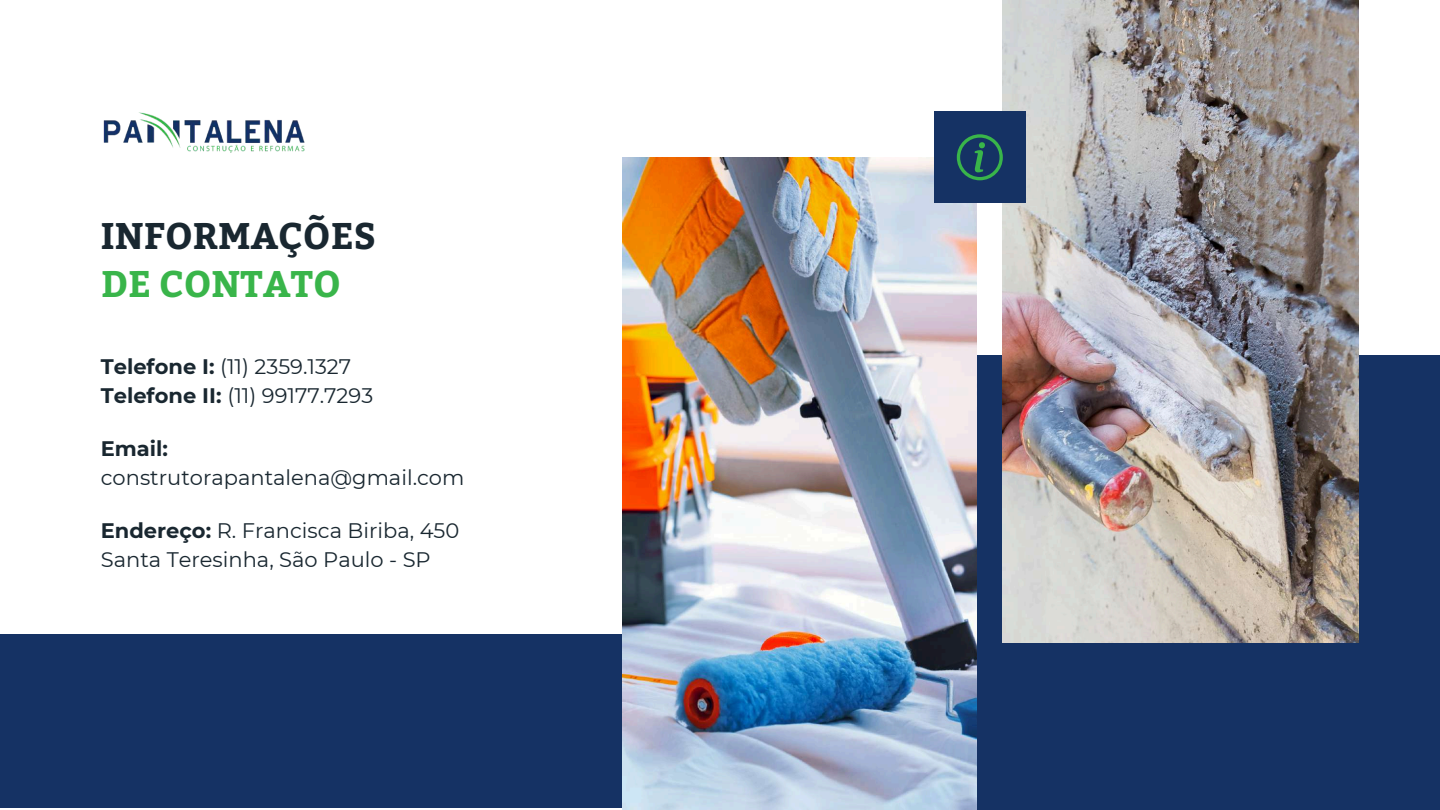
<style>
.page{position:relative;width:1440px;height:810px;background:#fff}
.page>*{position:absolute;margin:0;border:0;box-sizing:border-box;transform-origin:0 0}
.t1{font:700 36.9px "Bitter";color:#192730}
.t2{font:700 36.9px "Bitter";color:#39b54a}
.t3{font:21px/29.2px "Montserrat";color:#192730}
.t4{font:700 21px "Montserrat";color:#192730}
.s1{font-weight:700}
</style>
<div class="page">
<div style="left:0;top:634px;width:980px;height:174px;background:#153264"></div>
<div style="left:704px;top:355px;width:736px;height:455px;background:#153264"></div>
<img style="left:623px;top:157px;width:354px;height:653px">
<img style="left:1003px;top:0;width:355px;height:643px">
<div style="left:934px;top:112px;width:92px;height:91px;background:#153264"></div>
<svg style="left:957px;top:134px;width:46px;height:46px"></svg>
<img style="left:103px;top:112px;width:201px;height:41px">
<h1 class="t1" style="left:101px;top:209px;width:277px">INFORMAÇÕES</h1>
<h1 class="t2" style="left:101px;top:257px;width:242px">DE CONTATO</h1>
<p class="t3" style="left:101px;top:352px;width:274px"><span class="s1">Telefone I:</span> (11) 2359.1327<br><span class="s1">Telefone II:</span> (11) 99177.7293</p>
<p class="t4" style="left:101px;top:436px;width:69px">Email:</p>
<p class="t3" style="left:101px;top:463px;width:365px">construtorapantalena@gmail.com</p>
<p class="t3" style="left:101px;top:516px;width:360px"><span class="s1">Endereço:</span> R. Francisca Biriba, 450<br>Santa Teresinha, São Paulo - SP</p>
</div>
